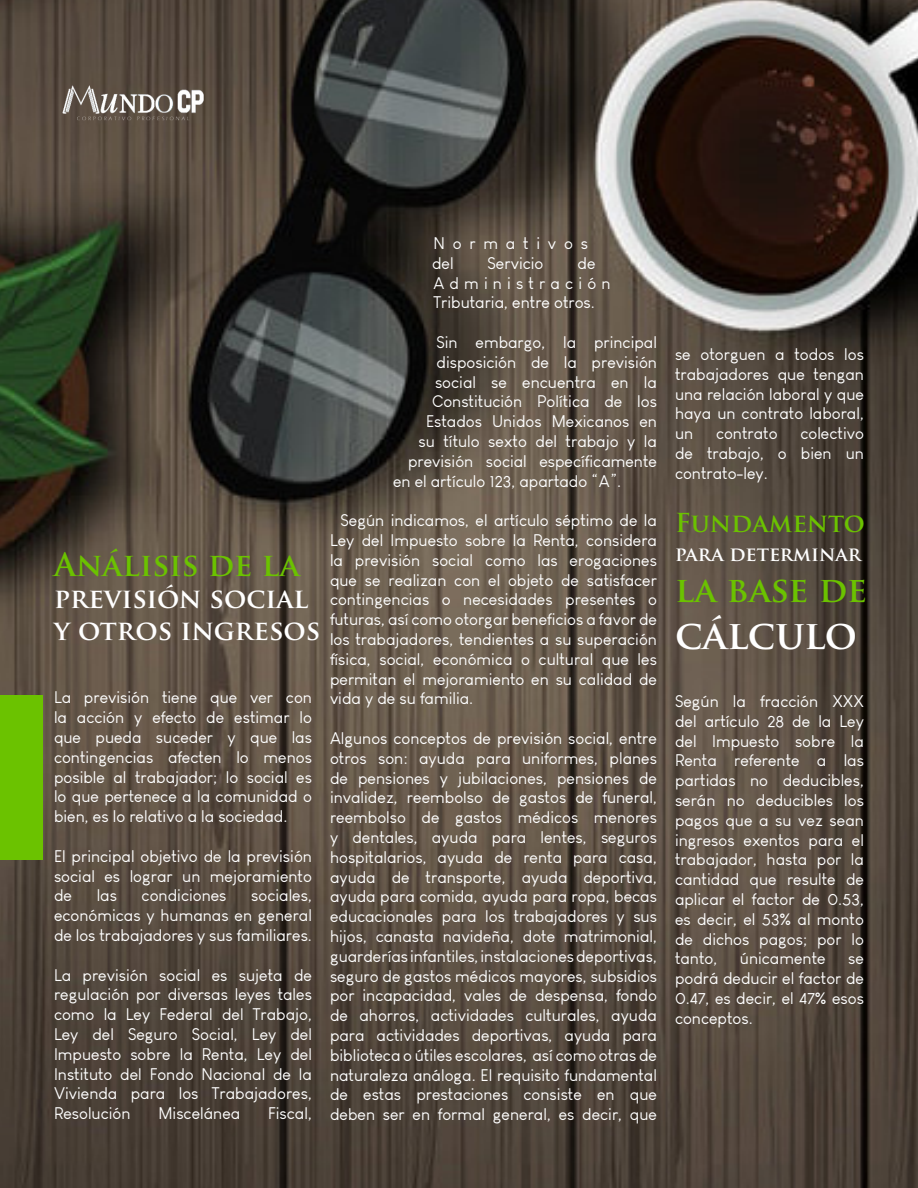
<style>
.page{position:relative;width:918px;height:1188px;background:#fff}
.page>*{position:absolute;margin:0;border:0;box-sizing:border-box;transform-origin:0 0}
.t1{font:700 39px "Trajan Pro";letter-spacing:-.01em;color:#fff}
.t2{font:700 34.5px "Trajan Pro";letter-spacing:-.01em;color:#6bc200}
.t3{font:700 31.5px "Trajan Pro";color:#6bc200}
.t4{font:700 27px "Trajan Pro";color:#fff}
.t5{font:700 25.5px "Trajan Pro";color:#6bc200}
.t6{font:700 19.5px "Trajan Pro";color:#fff}
.t7{font:16.5px/19.8px "Louis George Cafe";color:#fff;text-align:justify}
.t8{font:16.5px/19.8px "Louis George Cafe";letter-spacing:.47em;color:#fff}
</style>
<div class="page">
<img style="left:0;top:0;width:918px;height:1188px">
<div style="left:0;top:695px;width:42px;height:165px;background:#6bc200"></div>
<img style="left:39px;top:57px;width:180px;height:89px">
<p class="t3" style="left:54px;top:545px;width:247px">Análisis de la</p>
<p class="t4" style="left:54px;top:581px;width:256px">previsión social</p>
<p class="t4" style="left:54px;top:614px;width:268px">y otros ingresos</p>
<p class="t7" style="left:54px;top:688px;width:260px">La previsión tiene que ver con la acción y efecto de estimar lo que pueda suceder y que las contingencias afecten lo menos posible al trabajador; lo social es lo que pertenece a la comunidad o bien, es lo relativo a la sociedad.</p>
<p class="t7" style="left:54px;top:846px;width:260px">El principal objetivo de la previsión social es lograr un mejoramiento de</p>
<p class="t7" style="left:54px;top:886px;width:260px;text-indent:197px">sociales, económicas y humanas en general de los trabajadores y sus familiares.</p>
<p class="t7" style="left:54px;top:965px;width:260px">La previsión social es sujeta de regulación por diversas leyes tales como la Ley Federal del Trabajo, Ley del Seguro Social, Ley del Impuesto sobre la Renta, Ley del Instituto del Fondo Nacional de la Vivienda para los Trabajadores, Resolución</p>
<p class="t7" style="left:97px;top:886px;width:22px">las</p>
<p class="t7" style="left:142px;top:886px;width:86px">condiciones</p>
<p class="t7" style="left:158px;top:1104px;width:83px">Miscelánea</p>
<p class="t7" style="left:268px;top:1104px;width:45px">Fiscal,</p>
<p class="t8" style="left:432px;top:233px;width:158px">Normativos del</p>
<p class="t7" style="left:488px;top:253px;width:57px">Servicio</p>
<p class="t7" style="left:434px;top:253px;width:179px;text-align:left;text-indent:144px">de<br>Administración<br>Tributaria, entre otros.</p>
<p class="t7" style="left:436px;top:332px;width:222px">Sin embargo, la principal</p>
<p class="t7" style="left:436px;top:352px;width:222px">disposición de la previsión</p>
<p class="t7" style="left:435px;top:372px;width:224px">social se encuentra en la</p>
<p class="t7" style="left:432px;top:392px;width:227px">Constitución Política de los</p>
<p class="t7" style="left:426px;top:412px;width:233px">Estados Unidos Mexicanos en</p>
<p class="t7" style="left:418px;top:431px;width:240px">su título sexto del trabajo y la</p>
<p class="t7" style="left:408px;top:451px;width:251px">previsión social específicamente</p>
<p class="t7" style="left:393px;top:471px;width:230px">en el artículo 123, apartado “A”.</p>
<p class="t7" style="left:330px;top:511px;width:329px;text-indent:10px">Según indicamos, el artículo séptimo de la Ley del Impuesto sobre la Renta, considera la previsión social como las erogaciones que se realizan con el objeto de satisfacer contingencias o necesidades presentes o futuras, así como otorgar beneficios a favor de los trabajadores, tendientes a su superación física, social, económica o cultural que les permitan el mejoramiento en su calidad de vida y de su familia.</p>
<p class="t7" style="left:330px;top:728px;width:329px">Algunos conceptos de previsión social, entre otros son: ayuda para uniformes, planes de pensiones y jubilaciones, pensiones de invalidez, reembolso de gastos de funeral, reembolso de gastos médicos menores y dentales, ayuda para lentes, seguros hospitalarios, ayuda de renta para casa, ayuda de transporte, ayuda deportiva, ayuda para comida, ayuda para ropa, becas educacionales para los trabajadores y sus hijos, canasta navideña, dote matrimonial, guarderías infantiles, instalaciones deportivas, seguro de gastos médicos mayores, subsidios por incapacidad, vales de despensa, fondo de ahorros, actividades culturales, ayuda para actividades deportivas, ayuda para biblioteca o útiles escolares, así como otras de naturaleza análoga. El requisito fundamental de estas prestaciones consiste en que deben ser en formal general, es decir, que</p>
<p class="t7" style="left:675px;top:344px;width:191px">se otorguen a todos los trabajadores que tengan una relación laboral y que haya un contrato laboral, un</p>
<p class="t7" style="left:675px;top:424px;width:191px;text-indent:125px">colectivo de trabajo, o bien un contrato-ley.</p>
<p class="t5" style="left:675px;top:507px;width:192px">Fundamento</p>
<p class="t6" style="left:675px;top:541px;width:188px">para determinar</p>
<p class="t2" style="left:675px;top:568px;width:193px">la base de</p>
<p class="t1" style="left:675px;top:610px;width:184px">cálculo</p>
<p class="t7" style="left:716px;top:424px;width:63px">contrato</p>
<p class="t7" style="left:675px;top:691px;width:191px">Según la fracción XXX del artículo 28 de la Ley del Impuesto sobre la Renta referente a las partidas no deducibles, serán no deducibles los pagos que a su vez sean ingresos exentos para el trabajador, hasta por la cantidad que resulte de aplicar el factor de 0.53, es decir, el 53% al monto de dichos pagos; por lo tanto,</p>
<p class="t7" style="left:740px;top:949px;width:87px">únicamente</p>
<p class="t7" style="left:675px;top:949px;width:191px;text-indent:173px">se podrá deducir el factor de 0.47, es decir, el 47% esos conceptos.</p>
</div>
